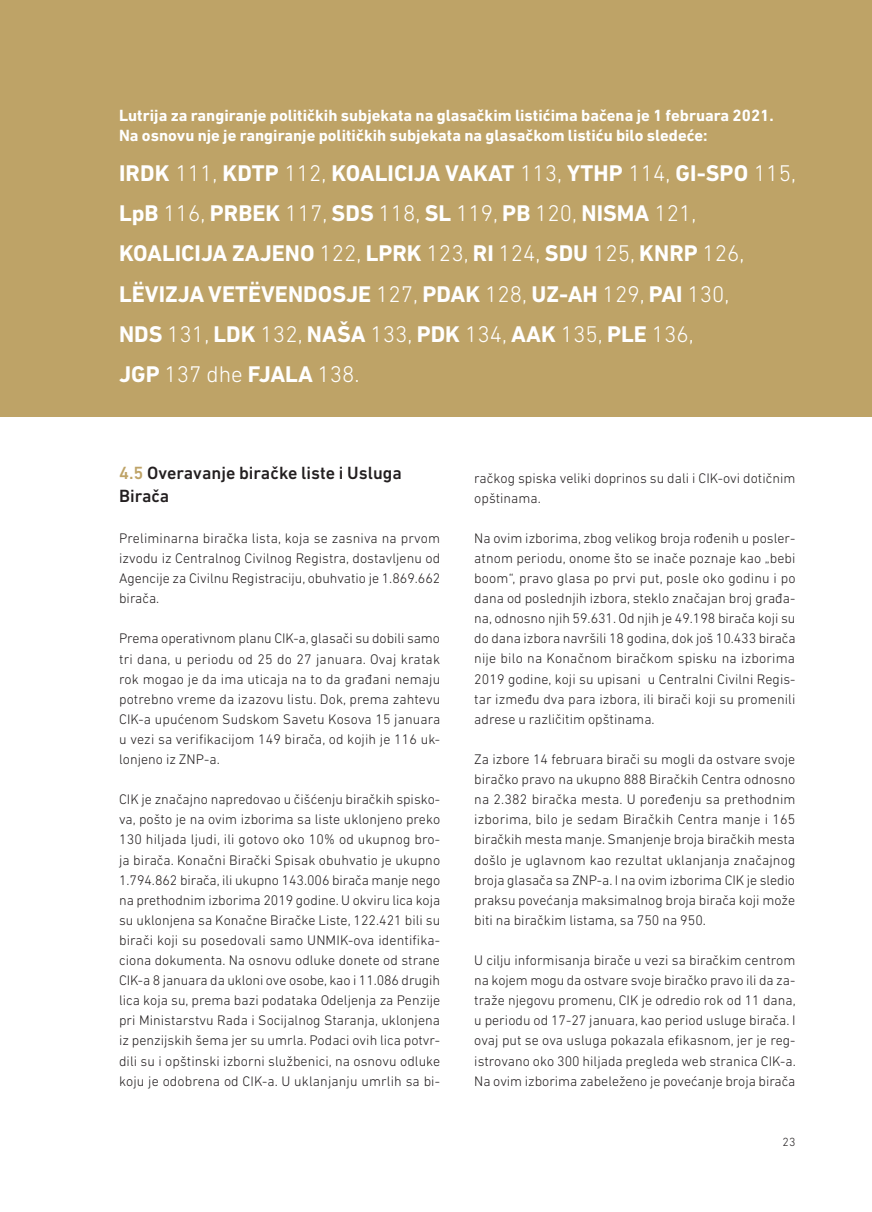
<style>
.page{position:relative;width:872px;height:1212px;background:#fff}
.page>*{position:absolute;margin:0;border:0;box-sizing:border-box;transform-origin:0 0}
.t1{font:700 23.1px/40.2px "DIN Next LT Pro";color:#fff}
.t2{font:500 18px/22.5px "DIN Next LT Pro";color:#231f20}
.t3{font:700 16.5px/20.1px "DIN Next LT Pro";color:#fff}
.t4{font:300 14.1px/20.1px "DIN Next LT Pro";color:#231f20;text-align:justify}
.t5{font:300 12px "DIN Next LT Pro";color:#231f20}
.s1{font-weight:300}
.s2{color:#bea367}
</style>
<div class="page">
<div style="left:0;top:0;width:872px;height:417px;background:#bea367"></div>
<p class="t3" style="left:119px;top:105px;width:656px">Lutrija za rangiranje političkih subjekata na glasačkim listićima bačena je 1 februara 2021.<br>Na osnovu nje je rangiranje političkih subjekata na glasačkom listiću bilo sledeće:</p>
<p class="t1" style="left:119px;top:153px;width:678px">IRDK <span class="s1">111,</span> KDTP <span class="s1">112,</span> KOALICIJA VAKAT <span class="s1">113,</span> YTHP <span class="s1">114,</span> GI-SPO <span class="s1">115, </span>LpB <span class="s1">116,</span> PRBEK <span class="s1">117,</span> SDS <span class="s1">118,</span> SL <span class="s1">119,</span> PB <span class="s1">120,</span> NISMA <span class="s1">121, </span>KOALICIJA ZAJENO <span class="s1">122,</span> LPRK <span class="s1">123,</span> RI <span class="s1">124,</span> SDU <span class="s1">125,</span> KNRP <span class="s1">126, </span>LËVIZJA VETËVENDOSJE <span class="s1">127,</span> PDAK <span class="s1">128,</span> UZ-AH <span class="s1">129,</span> PAI <span class="s1">130,<br></span>NDS <span class="s1">131,</span> LDK <span class="s1">132,</span> NAŠA <span class="s1">133,</span> PDK <span class="s1">134,</span> AAK <span class="s1">135,</span> PLE <span class="s1">136,<br></span>JGP <span class="s1">137 dhe</span> FJALA <span class="s1">138.</span></p>
<p class="t2" style="left:119px;top:462px;width:284px"><span class="s2">4.5</span> Overavanje biračke liste i Usluga<br>Birača</p>
<p class="t4" style="left:119px;top:528px;width:323px">Preliminarna biračka lista, koja se zasniva na prvom izvodu iz Centralnog Civilnog Registra, dostavljenu od Agencije za Civilnu Registraciju, obuhvatio je 1.869.662 birača.</p>
<p class="t4" style="left:119px;top:628px;width:323px">Prema operativnom planu CIK-a, glasači su dobili samo tri dana, u periodu od 25 do 27 januara. Ovaj kratak rok mogao je da ima uticaja na to da građani nemaju potrebno vreme da izazovu listu. Dok, prema zahtevu CIK-a upućenom Sudskom Savetu Kosova 15 januara u vezi sa verifikacijom 149 birača, od kojih je 116 uk&shy;lonjeno iz ZNP-a.</p>
<p class="t4" style="left:119px;top:789px;width:323px">CIK je značajno napredovao u čišćenju biračkih spisko&shy;va, pošto je na ovim izborima sa liste uklonjeno preko 130 hiljada ljudi, ili gotovo oko 10% od ukupnog bro&shy;ja birača. Konačni Birački Spisak obuhvatio je ukupno 1.794.862 birača, ili ukupno 143.006 birača manje nego na prethodnim izborima 2019 godine. U okviru lica koja su uklonjena sa Konačne Biračke Liste, 122.421 bili su birači koji su posedovali samo UNMIK-ova identifika&shy;ciona dokumenta. Na osnovu odluke donete od strane CIK-a 8 januara da ukloni ove osobe, kao i 11.086 drugih lica koja su, prema bazi podataka Odeljenja za Penzije pri Ministarstvu Rada i Socijalnog Staranja, uklonjena iz penzijskih šema jer su umrla. Podaci ovih lica potvr&shy;dili su i opštinski izborni službenici, na osnovu odluke koju je odobrena od CIK-a. U uklanjanju umrlih sa bi-</p>
<p class="t4" style="left:474px;top:467px;width:323px">račkog spiska veliki doprinos su dali i CIK-ovi dotičnim opštinama.</p>
<p class="t4" style="left:474px;top:528px;width:323px">Na ovim izborima, zbog velikog broja rođenih u posler&shy;atnom periodu, onome što se inače poznaje kao „bebi boom“, pravo glasa po prvi put, posle oko godinu i po dana od poslednjih izbora, steklo značajan broj građa&shy;na, odnosno njih 59.631. Od njih je 49.198 birača koji su do dana izbora navršili 18 godina, dok još 10.433 birača nije bilo na Konačnom biračkom spisku na izborima 2019 godine, koji su upisani u Centralni Civilni Regis&shy;tar između dva para izbora, ili birači koji su promenili adrese u različitim opštinama.</p>
<p class="t4" style="left:474px;top:749px;width:323px">Za izbore 14 februara birači su mogli da ostvare svoje biračko pravo na ukupno 888 Biračkih Centra odnosno na 2.382 biračka mesta. U poređenju sa prethodnim izborima, bilo je sedam Biračkih Centra manje i 165 biračkih mesta manje. Smanjenje broja biračkih mesta došlo je uglavnom kao rezultat uklanjanja značajnog broja glasača sa ZNP-a. I na ovim izborima CIK je sledio praksu povećanja maksimalnog broja birača koji može biti na biračkim listama, sa 750 na 950.</p>
<p class="t4" style="left:474px;top:950px;width:323px">U cilju informisanja birače u vezi sa biračkim centrom na kojem mogu da ostvare svoje biračko pravo ili da za&shy;traže njegovu promenu, CIK je odredio rok od 11 dana, u periodu od 17-27 januara, kao period usluge birača. I ovaj put se ova usluga pokazala efikasnom, jer je reg&shy;istrovano oko 300 hiljada pregleda web stranica CIK-a.<br>Na ovim izborima zabeleženo je povećanje broja birača</p>
<p class="t5" style="left:782px;top:1135px;width:14px">23</p>
</div>
